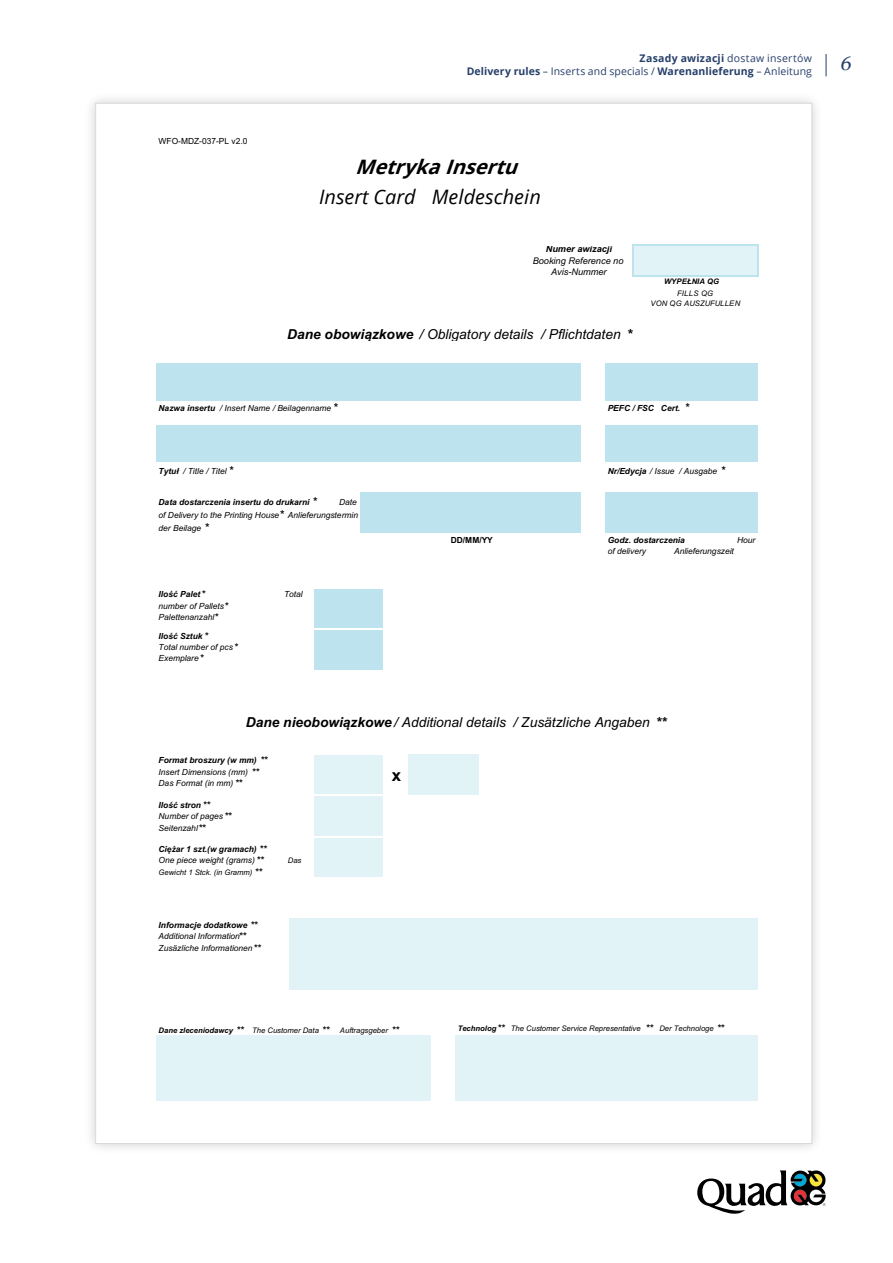
<style>
.page{position:relative;width:893px;height:1263px;background:#fff}
.page>*{position:absolute;margin:0;border:0;box-sizing:border-box;transform-origin:0 0}
.t1{font:italic 19.95px "Open Sans";letter-spacing:.005em;color:#000}
.t2{font:italic 700 19.95px "Open Sans";color:#000}
.t3{font:italic 19.5px "Georgia";color:#263f6a}
.t4{font:700 16.8px "Arial";color:#000}
.t5{font:italic 13.8px "Arial";color:#000}
.t6{font:10.5px/12.6px "Open Sans";letter-spacing:.01em;color:#263f6a;text-align:right}
.t7{font:italic 9.15px/11.6px "Arial";color:#000;text-align:center}
.t8{font:italic 700 9.15px "Arial";color:#000}
.t9{font:italic 8.4px/11.4px "Arial";color:#000}
.t10{font:italic 700 8.4px/11.4px "Arial";color:#000}
.t11{font:8.4px "Arial";color:#000}
.t12{font:700 8.4px "Arial";color:#000}
.t13{font:italic 7.65px "Arial";color:#000}
.t14{font:italic 700 7.65px "Arial";color:#000}
.t15{font:italic 7.65px/9.9px "Arial";letter-spacing:.02em;color:#000;text-align:center}
.t16{font:italic 700 7.65px "Arial";letter-spacing:.02em;color:#000}
.s1{font-weight:700}
.s2{font-weight:700;font-size:10.65px}
.s3{font-size:10.65px}
.s4{font-size:9.15px}
.s5{font-weight:700;font-size:9.15px}
.s6{font-weight:400}
</style>
<div class="page">
<svg style="left:826px;top:54px;width:1px;height:22px"></svg>
<svg style="left:697px;top:1170px;width:129px;height:44px"></svg>
<div style="left:84px;top:92px;width:740px;height:1063px;background:#000;opacity:.2"></div>
<div style="left:96px;top:103px;width:716px;height:1040px;background:#fff"></div>
<div style="left:633px;top:245px;width:126px;height:32px;background:#e2f3f8"></div>
<div style="left:156px;top:364px;width:426px;height:38px;background:#bde3ef"></div>
<div style="left:605px;top:364px;width:154px;height:38px;background:#bde3ef"></div>
<div style="left:758px;top:364px;width:13px;height:38px;background:#fff"></div>
<div style="left:156px;top:401px;width:603px;height:25px;background:#fff"></div>
<div style="left:156px;top:425px;width:426px;height:38px;background:#bde3ef"></div>
<div style="left:605px;top:425px;width:154px;height:38px;background:#bde3ef"></div>
<div style="left:758px;top:425px;width:13px;height:38px;background:#fff"></div>
<div style="left:156px;top:462px;width:603px;height:31px;background:#fff"></div>
<div style="left:361px;top:492px;width:221px;height:42px;background:#bde3ef"></div>
<div style="left:605px;top:492px;width:154px;height:42px;background:#bde3ef"></div>
<div style="left:758px;top:492px;width:13px;height:42px;background:#fff"></div>
<div style="left:313px;top:588px;width:72px;height:42px;background:#bde3ef"></div>
<div style="left:313px;top:629px;width:72px;height:42px;background:#bde3ef"></div>
<div style="left:313px;top:754px;width:72px;height:42px;background:#e2f3f8"></div>
<div style="left:408px;top:754px;width:72px;height:42px;background:#e2f3f8"></div>
<div style="left:479px;top:754px;width:280px;height:42px;background:#fff"></div>
<div style="left:313px;top:795px;width:72px;height:84px;background:#e2f3f8"></div>
<div style="left:384px;top:795px;width:375px;height:84px;background:#fff"></div>
<div style="left:289px;top:918px;width:470px;height:73px;background:#e2f3f8"></div>
<div style="left:758px;top:918px;width:13px;height:73px;background:#fff"></div>
<div style="left:289px;top:990px;width:470px;height:22px;background:#fff"></div>
<div style="left:156px;top:1035px;width:276px;height:66px;background:#e2f3f8"></div>
<div style="left:455px;top:1035px;width:304px;height:66px;background:#e2f3f8"></div>
<div style="left:758px;top:1035px;width:13px;height:66px;background:#fff"></div>
<div style="left:156px;top:1100px;width:603px;height:10px;background:#fff"></div>
<hr style="left:312px;top:587px;width:2px;height:84px;background:#fff">
<hr style="left:383px;top:589px;width:2px;height:82px;background:#fff">
<hr style="left:632px;top:244px;width:2px;height:33px;background:#bde3ef">
<hr style="left:758px;top:246px;width:1px;height:31px;background:#bde3ef">
<hr style="left:312px;top:753px;width:2px;height:126px;background:#fff">
<hr style="left:383px;top:755px;width:2px;height:124px;background:#fff">
<hr style="left:634px;top:244px;width:125px;height:2px;background:#bde3ef">
<hr style="left:634px;top:275px;width:125px;height:2px;background:#bde3ef">
<hr style="left:314px;top:587px;width:71px;height:2px;background:#fff">
<hr style="left:314px;top:628px;width:71px;height:2px;background:#fff">
<hr style="left:314px;top:670px;width:71px;height:1px;background:#fff">
<hr style="left:314px;top:753px;width:71px;height:2px;background:#fff">
<hr style="left:314px;top:794px;width:71px;height:2px;background:#fff">
<hr style="left:314px;top:836px;width:71px;height:1px;background:#fff">
<hr style="left:314px;top:877px;width:71px;height:2px;background:#fff">
<p class="t11" style="left:159px;top:135px;width:90px">WFO-MDZ-037-PL v2.0</p>
<p class="t6" style="left:467px;top:52px;width:347px"><span class="s1">Zasady awizacji</span> dostaw insertów<br><span class="s1">Delivery rules</span> – Inserts and specials / <span class="s1">Warenanlieferung</span> – Anleitung</p>
<h2 class="t3" style="left:841px;top:49px;width:13px">6</h2>
<h1 class="t2" style="left:355px;top:153px;width:172px">MetrykaInsertu</h1>
<h1 class="t1" style="left:319px;top:183px;width:223px">Insert Card Meldeschein</h1>
<p class="t8" style="left:546px;top:243px;width:68px">Numer awizacji</p>
<p class="t7" style="left:533px;top:255px;width:92px">Booking Reference no<br>Avis-Nummer</p>
<h3 class="t5" style="left:287px;top:325px;width:347px"><span class="s1">Dane obowiązkowe</span> / Obligatory details / Pflichtdaten <span class="s1">*</span></h3>
<p class="t16" style="left:664px;top:276px;width:56px">WYPEŁNIA QG</p>
<p class="t15" style="left:650px;top:288px;width:91px">FILLS QG<br>VON QG AUSZUFULLEN</p>
<p class="t9" style="left:159px;top:403px;width:180px"><span class="s1">Nazwa insertu</span> / Insert Name / Beilagenname <span class="s2">*</span></p>
<p class="t10" style="left:608px;top:403px;width:83px">PEFC / FSC Cert. <span class="s3">*</span></p>
<p class="t9" style="left:159px;top:465px;width:76px"><span class="s1">Tytuł</span> / Title / Titel <span class="s2">*</span></p>
<p class="t10" style="left:159px;top:497px;width:159px">Data dostarczenia insertu do drukarni <span class="s3">*</span></p>
<p class="t9" style="left:159px;top:496px;width:201px;line-height:13px;text-indent:181px">Date of Delivery to the Printing House<span class="s2">*</span> Anlieferungstermin der Beilage <span class="s2">*</span></p>
<p class="t10" style="left:159px;top:589px;width:48px">Ilość Palet<span class="s4">*</span></p>
<p class="t9" style="left:284px;top:589px;width:20px">Total</p>
<p class="t9" style="left:159px;top:600px;width:71px">number of Pallets<span class="s5">*<br></span>Palettenanzahl<span class="s5">*</span></p>
<p class="t9" style="left:159px;top:630px;width:81px"><span class="s1">Ilość Sztuk</span> <span class="s5">*<br></span>Total number of pcs <span class="s5">*<br></span>Exemplare<span class="s5">*</span></p>
<p class="t9" style="left:608px;top:465px;width:119px"><span class="s1">Nr/Edycja</span> / Issue / Ausgabe <span class="s2">*</span></p>
<p class="t12" style="left:451px;top:534px;width:44px">DD/MM/YY</p>
<p class="t10" style="left:608px;top:534px;width:79px">Godz. dostarczenia</p>
<p class="t9" style="left:737px;top:534px;width:20px">Hour</p>
<p class="t9" style="left:608px;top:545px;width:40px">of delivery</p>
<p class="t9" style="left:674px;top:545px;width:61px">Anlieferungszeit</p>
<h3 class="t5" style="left:246px;top:713px;width:422px"><span class="s1">Dane nieobowiązkowe</span> / Additional details / Zusätzliche Angaben <span class="s1">**</span></h3>
<p class="t9" style="left:159px;top:755px;width:110px"><span class="s1">Format broszury (w mm)</span> <span class="s5">**<br></span>Insert Dimensions (mm) <span class="s5">**<br></span>Das Format (in mm) <span class="s5">**</span></p>
<h3 class="t4" style="left:392px;top:763px;width:11px">x</h3>
<p class="t9" style="left:159px;top:799px;width:74px"><span class="s1">Ilość stron</span> <span class="s5">**<br></span>Number of pages <span class="s5">**<br></span>Seitenzahl<span class="s5">**</span></p>
<p class="t10" style="left:159px;top:843px;width:110px">Ciężar 1 szt.(w gramach) <span class="s4">**<br></span><span class="s6">One piece weight (grams)</span> <span class="s4">**</span></p>
<p class="t13" style="left:159px;top:867px;width:105px">Gewicht 1 Stck. (in Gramm) <span class="s5">**</span></p>
<p class="t9" style="left:159px;top:919px;width:104px"><span class="s1">Informacje dodatkowe</span> <span class="s5">**<br></span>Additional Information<span class="s5">**<br></span>Zusäzliche Informationen<span class="s5">**</span></p>
<p class="t13" style="left:288px;top:856px;width:15px">Das</p>
<p class="t14" style="left:159px;top:1025px;width:172px">Dane zleceniodawcy <span class="s4">**</span> <span class="s6">The Customer Data</span> <span class="s4">**</span></p>
<p class="t13" style="left:340px;top:1025px;width:61px">Auftragsgeber <span class="s5">**</span></p>
<p class="t13" style="left:458px;top:1023px;width:268px"><span class="s1">Technolog</span><span class="s5">**</span> The Customer Service Representative <span class="s5">**</span> Der Technologe <span class="s5">**</span></p>
</div>
